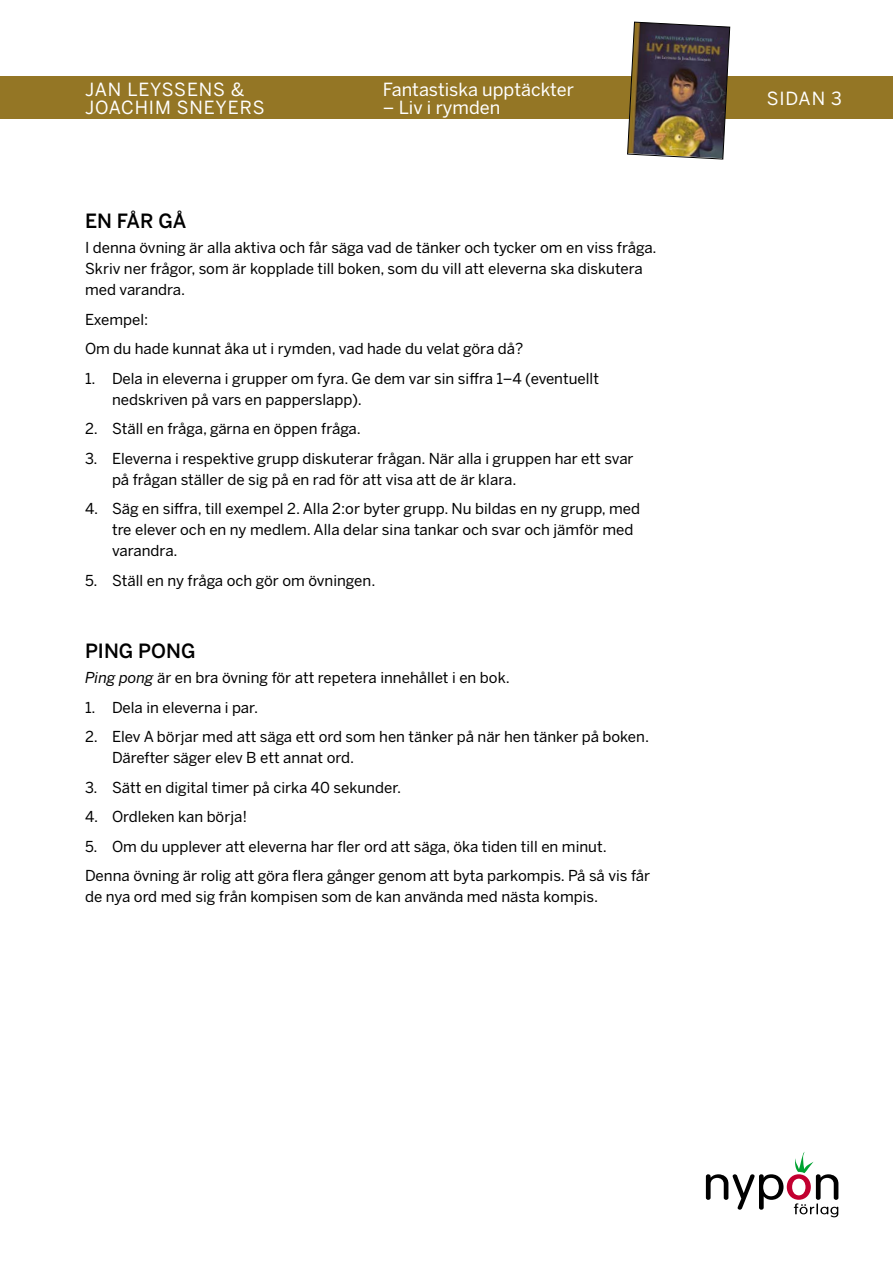
<style>
.page{position:relative;width:893px;height:1263px;background:#fff}
.page>*{position:absolute;margin:0;border:0;box-sizing:border-box;transform-origin:0 0}
.t1{font:500 19.5px "Benton Sans";color:#000}
.t2{font:18px "Benton Sans";letter-spacing:.005em;color:#fff}
.t3{font:18px/18px "Benton Sans";letter-spacing:.05em;color:#fff}
.t4{font:15px/21px "Benton Sans";color:#000}
.s1{font-style:italic}
</style>
<div class="page">
<svg style="left:706px;top:1152px;width:132px;height:65px"></svg>
<div style="left:0;top:77px;width:893px;height:42px;background:#947625"></div>
<img style="left:627px;top:21px;width:103px;height:139px">
<p class="t3" style="left:85px;top:80px;width:181px">JAN LEYSSENS &amp;<br>JOACHIM SNEYERS</p>
<p class="t2" style="left:767px;top:87px;width:77px">SIDAN 3</p>
<p class="t2" style="left:383px;top:78px;width:193px">Fantastiska upptäckter</p>
<p class="t2" style="left:383px;top:96px;width:119px">– Liv i rymden</p>
<h1 class="t1" style="left:85px;top:209px;width:103px">EN FÅR GÅ</h1>
<p class="t4" style="left:85px;top:237px;width:573px">I denna övning är alla aktiva och får säga vad de tänker och tycker om en viss fråga.<br>Skriv ner frågor, som är kopplade till boken, som du vill att eleverna ska diskutera med varandra.</p>
<p class="t4" style="left:85px;top:305px;width:440px;line-height:29.5px">Exempel:<br>Om du hade kunnat åka ut i rymden, vad hade du velat göra då?</p>
<p class="t4" style="left:112px;top:368px;width:488px;text-indent:-27px">1. Dela in eleverna i grupper om fyra. Ge dem var sin siffra 1–4 (eventuellt nedskriven på vars en papperslapp).</p>
<p class="t4" style="left:85px;top:418px;width:277px">2. Ställ en fråga, gärna en öppen fråga.</p>
<p class="t4" style="left:112px;top:448px;width:523px;text-indent:-27px">3. Eleverna i respektive grupp diskuterar frågan. När alla i gruppen har ett svar på frågan ställer de sig på en rad för att visa att de är klara.</p>
<p class="t4" style="left:112px;top:498px;width:529px;text-indent:-27px">4. Säg en siffra, till exempel 2. Alla 2:or byter grupp. Nu bildas en ny grupp, med tre elever och en ny medlem. Alla delar sina tankar och svar och jämför med varandra.</p>
<p class="t4" style="left:85px;top:570px;width:292px">5. Ställ en ny fråga och gör om övningen.</p>
<h1 class="t1" style="left:85px;top:639px;width:112px">PING PONG</h1>
<p class="t4" style="left:85px;top:667px;width:426px"><span class="s1">Ping pong</span> är en bra övning för att repetera innehållet i en bok.</p>
<p class="t4" style="left:85px;top:697px;width:175px">1. Dela in eleverna i par.</p>
<p class="t4" style="left:112px;top:726px;width:539px;text-indent:-27px">2. Elev A börjar med att säga ett ord som hen tänker på när hen tänker på boken.<br>Därefter säger elev B ett annat ord.</p>
<p class="t4" style="left:85px;top:777px;width:318px">3. Sätt en digital timer på cirka 40 sekunder.</p>
<p class="t4" style="left:85px;top:806px;width:164px">4. Ordleken kan börja!</p>
<p class="t4" style="left:85px;top:831px;width:567px;line-height:29.5px">5. Om du upplever att eleverna har fler ord att säga, öka tiden till en minut.<br>Denna övning är rolig att göra flera gånger genom att byta parkompis. På så vis får</p>
<p class="t4" style="left:85px;top:886px;width:515px">de nya ord med sig från kompisen som de kan använda med nästa kompis.</p>
</div>
